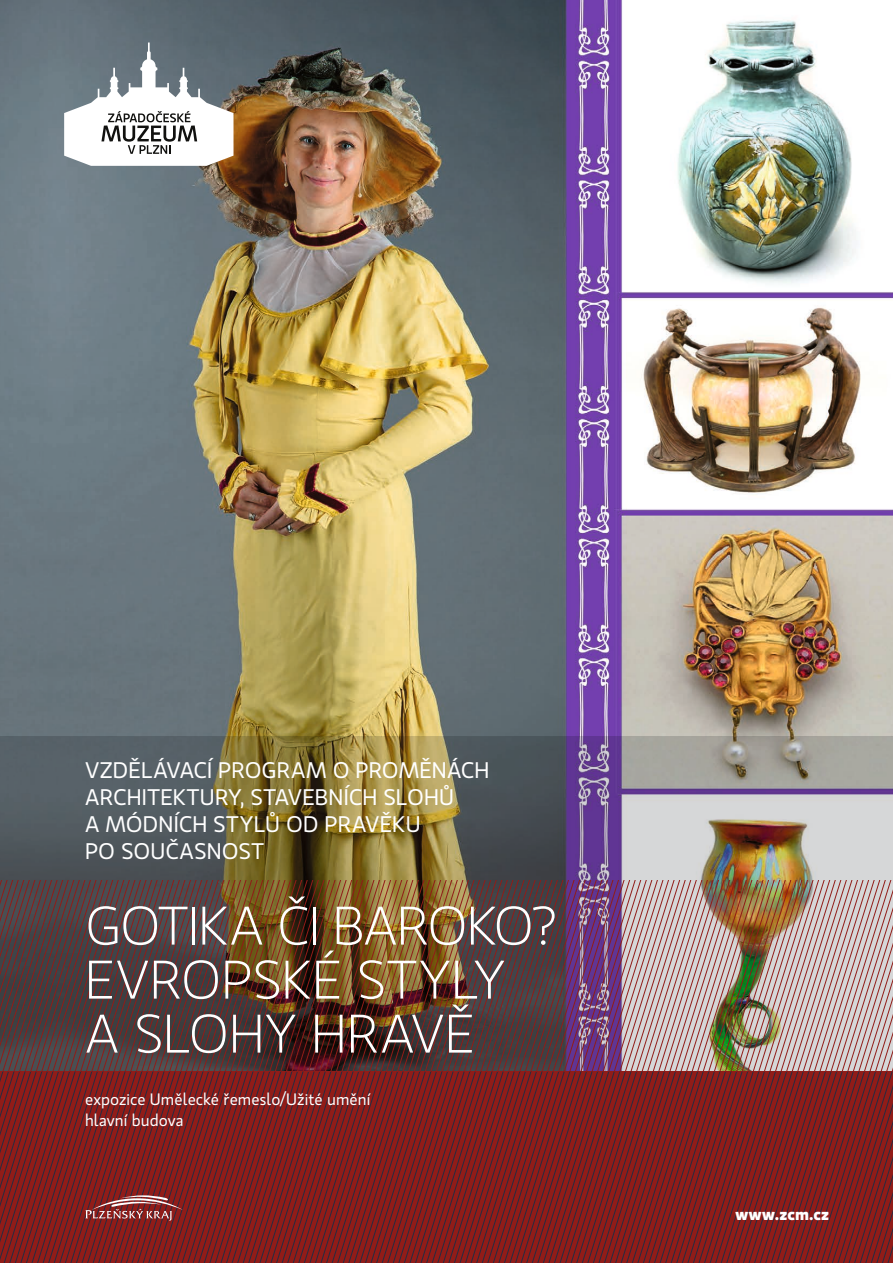
<style>
.page{position:relative;width:893px;height:1263px;background:#fff}
.page>*{position:absolute;margin:0;border:0;box-sizing:border-box;transform-origin:0 0}
.t1{font:300 54px/54px "Gloriola Std";letter-spacing:-.005em;color:#fff}
.t2{font:22.5px/27px "Gloriola Std";letter-spacing:.005em;color:#fff}
.t3{font:16.5px/20.2px "Gloriola Std";letter-spacing:.005em;color:#fff}
.t4{font:700 16.5px "Gloriola Std";letter-spacing:.01em;color:#fff}
</style>
<div class="page">
<img style="left:0;top:0;width:893px;height:736px">
<img style="left:0;top:736px;width:893px;height:144px">
<img style="left:0;top:880px;width:893px;height:383px">
<svg style="left:64px;top:43px;width:169px;height:123px"></svg>
<p class="t2" style="left:85px;top:756px;width:406px">VZDĚLÁVACÍ PROGRAM O PROMĚNÁCH<br>ARCHITEKTURY, STAVEBNÍCH SLOHŮ<br>A MÓDNÍCH STYLŮ OD PRAVĚKU<br>PO SOUČASNOST</p>
<h1 class="t1" style="left:85px;top:898px;width:473px">GOTIKA ČI BAROKO?<br>EVROPSKÉ STYLY<br>A SLOHY HRAVĚ</h1>
<p class="t3" style="left:85px;top:1089px;width:287px">expozice Umělecké řemeslo/Užité umění hlavní budova</p>
<p class="t4" style="left:735px;top:1202px;width:95px">www.zcm.cz</p>
</div>
